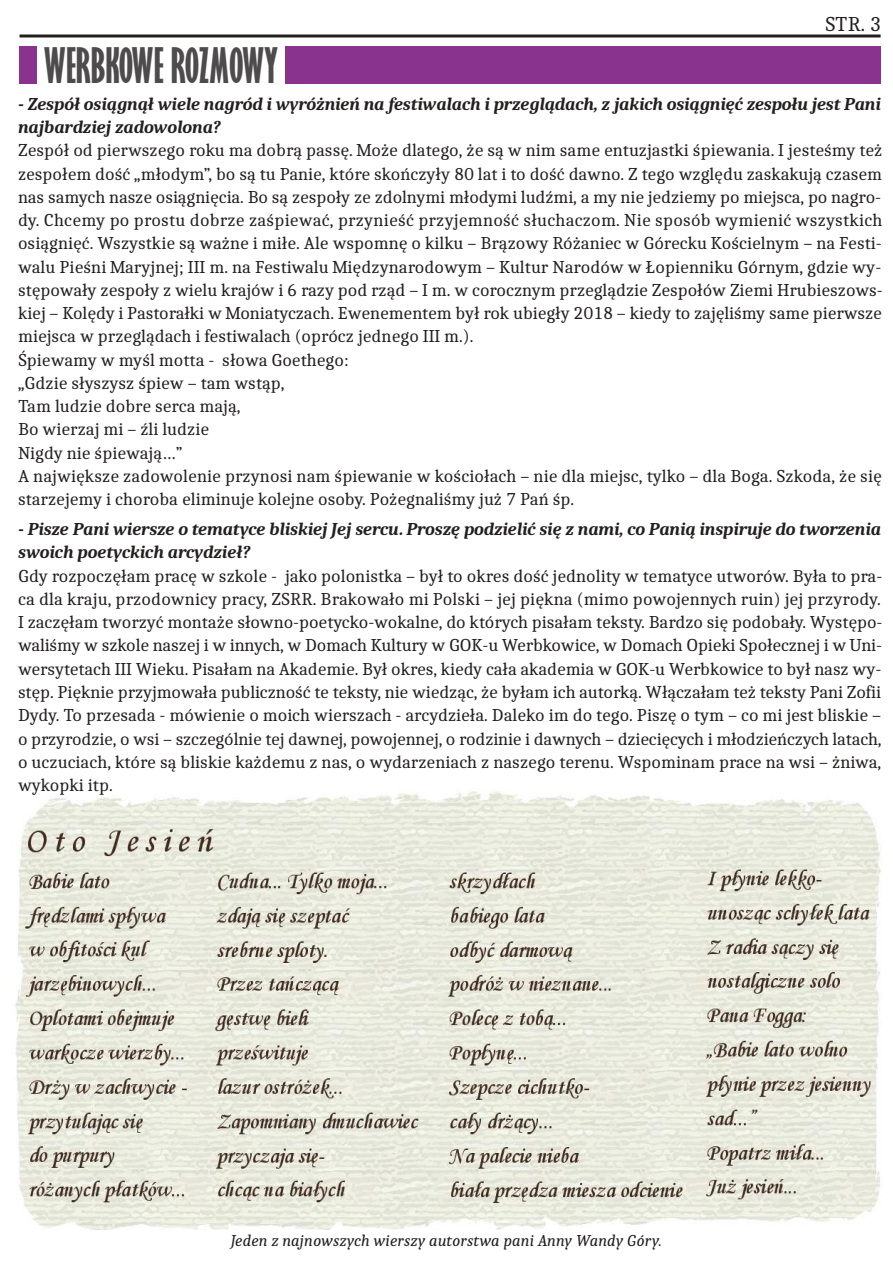
<style>
.page{position:relative;width:893px;height:1263px;background:#fff}
.page>*{position:absolute;margin:0;border:0;box-sizing:border-box;transform-origin:0 0}
.t1{font:700 extra-condensed 45px "Gill Sans";color:#4e4b4c}
.t2{font:21px "Caladea";color:#241f1f}
.t3{font:18px/23.2px "Caladea";color:#241f1f}
.t4{font:italic 700 18px/23.2px "Caladea";letter-spacing:-.005em;color:#241f1f}
.t5{font:italic 16.5px "Caladea";color:#241f1f}
</style>
<div class="page">
<img style="left:15px;top:791px;width:866px;height:439px">
<svg style="left:20px;top:34px;width:861px;height:4px;background:#5a5656"></svg>
<div style="left:20px;top:46px;width:17px;height:38px;background:#89338e"></div>
<div style="left:286px;top:46px;width:595px;height:38px;background:#89338e"></div>
<p class="t2" style="left:825px;top:11px;width:58px">STR. 3</p>
<h1 class="t1" style="left:44px;top:38px;width:236px">WERBKOWE ROZMOWY</h1>
<p class="t4" style="left:18px;top:92px;width:864px">- Zespół osiągnął wiele nagród i wyróżnień na festiwalach i przeglądach, z jakich osiągnięć zespołu jest Pani najbardziej zadowolona?</p>
<p class="t3" style="left:18px;top:138px;width:866px">Zespół od pierwszego roku ma dobrą passę. Może dlatego, że są w nim same entuzjastki śpiewania. I jesteśmy też zespołem dość „młodym”, bo są tu Panie, które skończyły 80 lat i to dość dawno. Z tego względu zaskakują czasem nas samych nasze osiągnięcia. Bo są zespoły ze zdolnymi młodymi ludźmi, a my nie jedziemy po miejsca, po nagro&shy;dy. Chcemy po prostu dobrze zaśpiewać, przynieść przyjemność słuchaczom. Nie sposób wymienić wszystkich osiągnięć. Wszystkie są ważne i miłe. Ale wspomnę o kilku – Brązowy Różaniec w Górecku Kościelnym – na Festi&shy;walu Pieśni Maryjnej; III m. na Festiwalu Międzynarodowym – Kultur Narodów w Łopienniku Górnym, gdzie wy&shy;stępowały zespoły z wielu krajów i 6 razy pod rząd – I m. w corocznym przeglądzie Zespołów Ziemi Hrubieszows&shy;kiej – Kolędy i Pastorałki w Moniatyczach. Ewenementem był rok ubiegły 2018 – kiedy to zajęliśmy same pierwsze miejsca w przeglądach i festiwalach (oprócz jednego III m.).<br>Śpiewamy w myśl motta - słowa Goethego:<br>„Gdzie słyszysz śpiew – tam wstąp,<br>Tam ludzie dobre serca mają,<br>Bo wierzaj mi – źli ludzie<br>Nigdy nie śpiewają…”<br>A największe zadowolenie przynosi nam śpiewanie w kościołach – nie dla miejsc, tylko – dla Boga. Szkoda, że się starzejemy i choroba eliminuje kolejne osoby. Pożegnaliśmy już 7 Pań śp.</p>
<p class="t4" style="left:18px;top:517px;width:864px">- Pisze Pani wiersze o tematyce bliskiej Jej sercu. Proszę podzielić się z nami, co Panią inspiruje do tworzenia swoich poetyckich arcydzieł?</p>
<p class="t3" style="left:18px;top:564px;width:866px;text-align:justify">Gdy rozpoczęłam pracę w szkole - jako polonistka – był to okres dość jednolity w tematyce utworów. Była to pra&shy;ca dla kraju, przodownicy pracy, ZSRR. Brakowało mi Polski – jej piękna (mimo powojennych ruin) jej przyrody.<br>I zaczęłam tworzyć montaże słowno-poetycko-wokalne, do których pisałam teksty. Bardzo się podobały. Występo&shy;waliśmy w szkole naszej i w innych, w Domach Kultury w GOK-u Werbkowice, w Domach Opieki Społecznej i w Uni&shy;wersytetach III Wieku. Pisałam na Akademie. Był okres, kiedy cała akademia w GOK-u Werbkowice to był nasz wy&shy;stęp. Pięknie przyjmowała publiczność te teksty, nie wiedząc, że byłam ich autorką. Włączałam też teksty Pani Zofii Dydy. To przesada - mówienie o moich wierszach - arcydzieła. Daleko im do tego. Piszę o tym – co mi jest bliskie – o przyrodzie, o wsi – szczególnie tej dawnej, powojennej, o rodzinie i dawnych – dziecięcych i młodzieńczych latach, o uczuciach, które są bliskie każdemu z nas, o wydarzeniach z naszego terenu. Wspominam prace na wsi – żniwa, wykopki itp.</p>
<p class="t5" style="left:230px;top:1231px;width:433px">Jeden z najnowszych wierszy autorstwa pani Anny Wandy Góry.</p>
</div>
